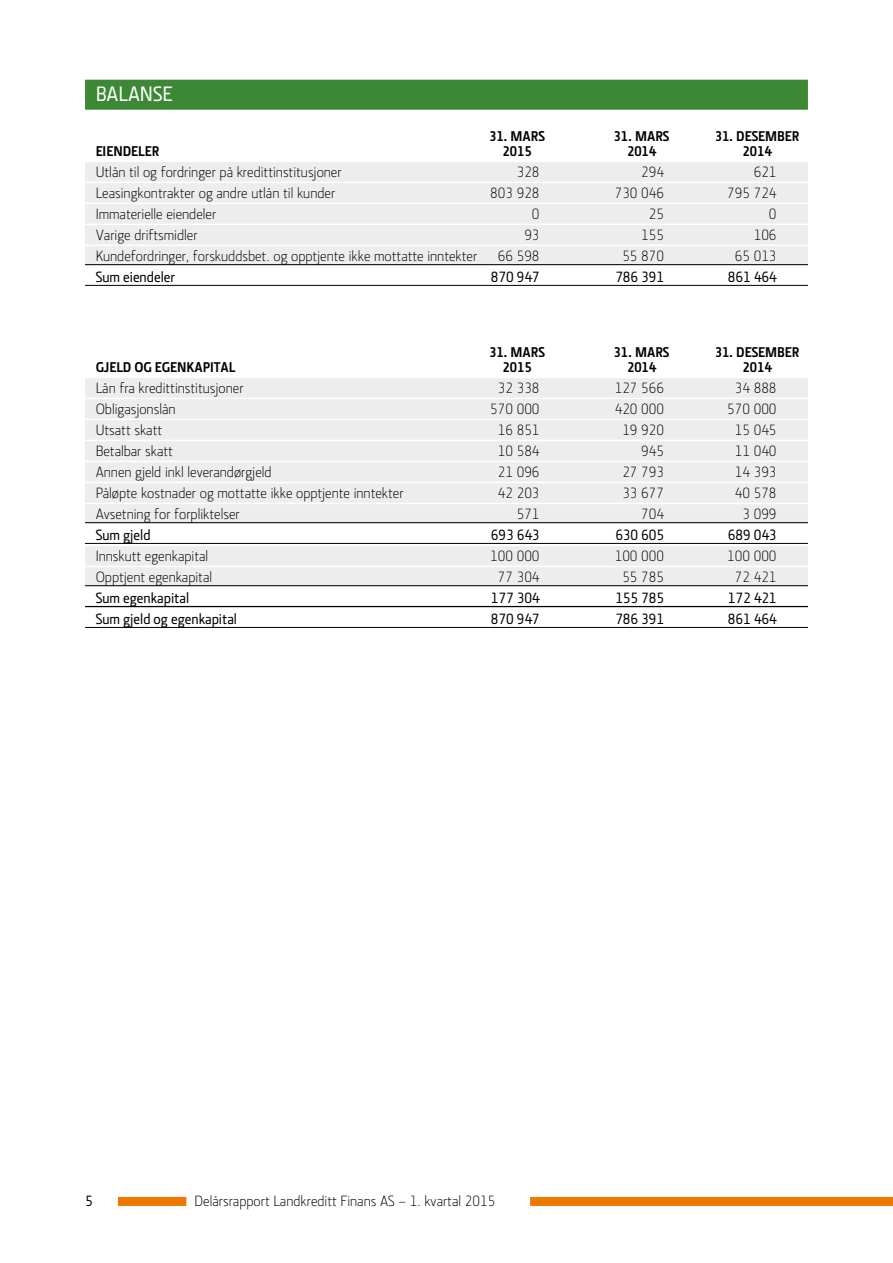
<style>
.page{position:relative;width:893px;height:1263px;background:#fff}
.page>*{position:absolute;margin:0;border:0;box-sizing:border-box;transform-origin:0 0}
.t1{font:500 21px "Section LK";color:#fff}
.t2{font:300 15px "Section LK";color:#000}
.t3{font:500 15px "Section LK";color:#000}
.t4{font:700 14.25px "Section LK";color:#000}
</style>
<div class="page">
<div style="left:118px;top:1197px;width:68px;height:9px;background:#ef7900"></div>
<div style="left:530px;top:1197px;width:363px;height:9px;background:#ef7900"></div>
<div style="left:85px;top:80px;width:723px;height:30px;background:#3c8834"></div>
<div style="left:85px;top:162px;width:723px;height:20px;background:#ededed"></div>
<div style="left:85px;top:183px;width:723px;height:20px;background:#ededed"></div>
<div style="left:85px;top:204px;width:723px;height:20px;background:#ededed"></div>
<div style="left:85px;top:225px;width:723px;height:20px;background:#ededed"></div>
<div style="left:85px;top:246px;width:723px;height:20px;background:#ededed"></div>
<hr style="left:85px;top:264px;width:723px;height:1px;background:#000">
<hr style="left:85px;top:285px;width:723px;height:1px;background:#000">
<div style="left:85px;top:378px;width:723px;height:20px;background:#ededed"></div>
<div style="left:85px;top:399px;width:723px;height:20px;background:#ededed"></div>
<div style="left:85px;top:420px;width:723px;height:20px;background:#ededed"></div>
<div style="left:85px;top:441px;width:723px;height:20px;background:#ededed"></div>
<div style="left:85px;top:462px;width:723px;height:20px;background:#ededed"></div>
<div style="left:85px;top:483px;width:723px;height:20px;background:#ededed"></div>
<div style="left:85px;top:504px;width:723px;height:20px;background:#ededed"></div>
<hr style="left:85px;top:522px;width:723px;height:1px;background:#000">
<hr style="left:85px;top:543px;width:723px;height:1px;background:#000">
<div style="left:85px;top:546px;width:723px;height:20px;background:#ededed"></div>
<div style="left:85px;top:567px;width:723px;height:20px;background:#ededed"></div>
<hr style="left:85px;top:585px;width:723px;height:1px;background:#000">
<hr style="left:85px;top:606px;width:723px;height:1px;background:#000">
<hr style="left:85px;top:627px;width:723px;height:1px;background:#000">
<h1 class="t1" style="left:96px;top:82px;width:78px">BALANSE</h1>
<p class="t4" style="left:489px;top:128px;width:57px">31. MARS</p>
<p class="t4" style="left:614px;top:128px;width:57px">31. MARS</p>
<p class="t4" style="left:715px;top:128px;width:86px">31. DESEMBER</p>
<p class="t4" style="left:96px;top:143px;width:65px">EIENDELER</p>
<p class="t4" style="left:503px;top:143px;width:30px">2015</p>
<p class="t4" style="left:627px;top:143px;width:30px">2014</p>
<p class="t4" style="left:743px;top:143px;width:30px">2014</p>
<p class="t2" style="left:96px;top:163px;width:248px">Utlån til og fordringer på kredittinstitusjoner</p>
<p class="t2" style="left:517px;top:163px;width:24px">328</p>
<p class="t2" style="left:641px;top:163px;width:24px">294</p>
<p class="t2" style="left:754px;top:163px;width:24px">621</p>
<p class="t2" style="left:96px;top:184px;width:241px">Leasingkontrakter og andre utlån til kunder</p>
<p class="t2" style="left:490px;top:184px;width:51px">803 928</p>
<p class="t2" style="left:615px;top:184px;width:51px">730 046</p>
<p class="t2" style="left:727px;top:184px;width:51px">795 724</p>
<p class="t2" style="left:96px;top:205px;width:122px">Immaterielle eiendeler</p>
<p class="t2" style="left:532px;top:205px;width:9px">0</p>
<p class="t2" style="left:649px;top:205px;width:17px">25</p>
<p class="t2" style="left:769px;top:205px;width:9px">0</p>
<p class="t2" style="left:96px;top:226px;width:104px">Varige driftsmidler</p>
<p class="t2" style="left:524px;top:226px;width:17px">93</p>
<p class="t2" style="left:641px;top:226px;width:24px">155</p>
<p class="t2" style="left:754px;top:226px;width:24px">106</p>
<p class="t2" style="left:96px;top:247px;width:383px">Kundefordringer, forskuddsbet. og opptjente ikke mottatte inntekter</p>
<p class="t2" style="left:498px;top:247px;width:43px">66 598</p>
<p class="t2" style="left:622px;top:247px;width:43px">55 870</p>
<p class="t2" style="left:735px;top:247px;width:43px">65 013</p>
<p class="t3" style="left:96px;top:268px;width:81px">Sum eiendeler</p>
<p class="t3" style="left:491px;top:268px;width:50px">870 947</p>
<p class="t3" style="left:615px;top:268px;width:50px">786 391</p>
<p class="t3" style="left:728px;top:268px;width:50px">861 464</p>
<p class="t4" style="left:489px;top:344px;width:57px">31. MARS</p>
<p class="t4" style="left:614px;top:344px;width:57px">31. MARS</p>
<p class="t4" style="left:715px;top:344px;width:86px">31. DESEMBER</p>
<p class="t4" style="left:96px;top:359px;width:141px">GJELD OG EGENKAPITAL</p>
<p class="t4" style="left:503px;top:359px;width:30px">2015</p>
<p class="t4" style="left:627px;top:359px;width:30px">2014</p>
<p class="t4" style="left:743px;top:359px;width:30px">2014</p>
<p class="t2" style="left:96px;top:379px;width:149px">Lån fra kredittinstitusjoner</p>
<p class="t2" style="left:498px;top:379px;width:43px">32 338</p>
<p class="t2" style="left:615px;top:379px;width:51px">127 566</p>
<p class="t2" style="left:735px;top:379px;width:43px">34 888</p>
<p class="t2" style="left:96px;top:400px;width:81px">Obligasjonslån</p>
<p class="t2" style="left:490px;top:400px;width:51px">570 000</p>
<p class="t2" style="left:615px;top:400px;width:51px">420 000</p>
<p class="t2" style="left:727px;top:400px;width:51px">570 000</p>
<p class="t2" style="left:96px;top:421px;width:68px">Utsatt skatt</p>
<p class="t2" style="left:498px;top:421px;width:43px">16 851</p>
<p class="t2" style="left:622px;top:421px;width:43px">19 920</p>
<p class="t2" style="left:735px;top:421px;width:43px">15 045</p>
<p class="t2" style="left:96px;top:442px;width:79px">Betalbar skatt</p>
<p class="t2" style="left:498px;top:442px;width:43px">10 584</p>
<p class="t2" style="left:641px;top:442px;width:24px">945</p>
<p class="t2" style="left:735px;top:442px;width:43px">11 040</p>
<p class="t2" style="left:96px;top:463px;width:177px">Annen gjeld inkl leverandørgjeld</p>
<p class="t2" style="left:498px;top:463px;width:43px">21 096</p>
<p class="t2" style="left:622px;top:463px;width:43px">27 793</p>
<p class="t2" style="left:735px;top:463px;width:43px">14 393</p>
<p class="t2" style="left:96px;top:484px;width:310px">Påløpte kostnader og mottatte ikke opptjente inntekter</p>
<p class="t2" style="left:498px;top:484px;width:43px">42 203</p>
<p class="t2" style="left:622px;top:484px;width:43px">33 677</p>
<p class="t2" style="left:735px;top:484px;width:43px">40 578</p>
<p class="t2" style="left:96px;top:505px;width:146px">Avsetning for forpliktelser</p>
<p class="t2" style="left:517px;top:505px;width:24px">571</p>
<p class="t2" style="left:641px;top:505px;width:24px">704</p>
<p class="t2" style="left:742px;top:505px;width:36px">3 099</p>
<p class="t3" style="left:96px;top:526px;width:56px">Sum gjeld</p>
<p class="t3" style="left:491px;top:526px;width:50px">693 643</p>
<p class="t3" style="left:615px;top:526px;width:50px">630 605</p>
<p class="t3" style="left:728px;top:526px;width:50px">689 043</p>
<p class="t2" style="left:96px;top:547px;width:114px">Innskutt egenkapital</p>
<p class="t2" style="left:490px;top:547px;width:51px">100 000</p>
<p class="t2" style="left:615px;top:547px;width:51px">100 000</p>
<p class="t2" style="left:727px;top:547px;width:51px">100 000</p>
<p class="t2" style="left:96px;top:568px;width:118px">Opptjent egenkapital</p>
<p class="t2" style="left:498px;top:568px;width:43px">77 304</p>
<p class="t2" style="left:622px;top:568px;width:43px">55 785</p>
<p class="t2" style="left:735px;top:568px;width:43px">72 421</p>
<p class="t3" style="left:96px;top:589px;width:95px">Sum egenkapital</p>
<p class="t3" style="left:491px;top:589px;width:50px">177 304</p>
<p class="t3" style="left:615px;top:589px;width:50px">155 785</p>
<p class="t3" style="left:728px;top:589px;width:50px">172 421</p>
<p class="t3" style="left:96px;top:610px;width:143px">Sum gjeld og egenkapital</p>
<p class="t3" style="left:491px;top:610px;width:50px">870 947</p>
<p class="t3" style="left:615px;top:610px;width:50px">786 391</p>
<p class="t3" style="left:728px;top:610px;width:50px">861 464</p>
<p class="t3" style="left:85px;top:1192px;width:9px">5</p>
<p class="t2" style="left:195px;top:1192px;width:302px">Delårsrapport Landkreditt Finans AS – 1. kvartal 2015</p>
</div>
